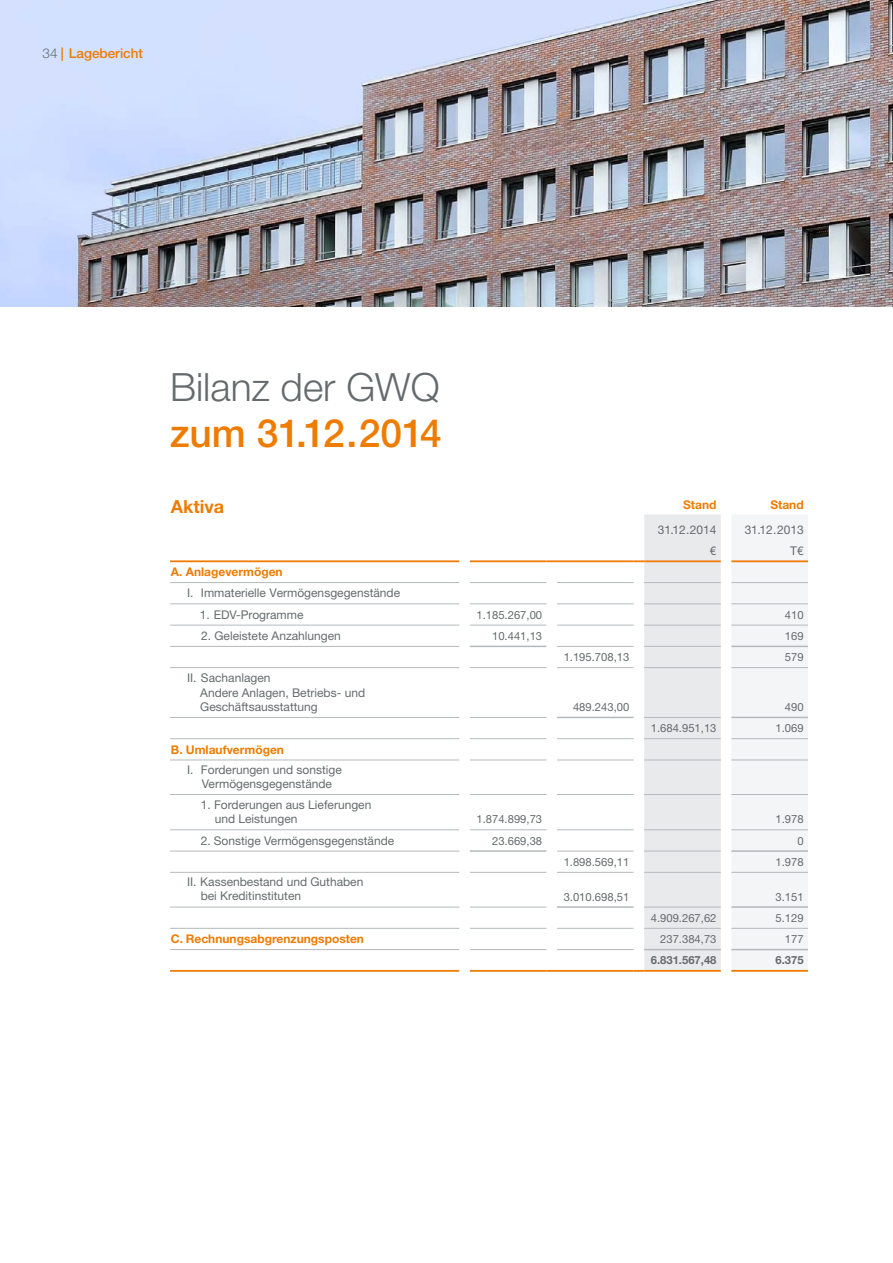
<style>
.page{position:relative;width:893px;height:1263px;background:#fff}
.page>*{position:absolute;margin:0;border:0;box-sizing:border-box;transform-origin:0 0}
.t1{font:500 39px "Helvetica Neue";color:#ef7c00}
.t2{font:300 39px "Helvetica Neue";color:#656b6d}
.t3{font:700 18px "Helvetica Neue";color:#ef7c00}
.t4{font:500 13.5px "Helvetica Neue";color:#ef7c00}
.t5{font:12px "Helvetica Neue";color:#656b6d}
.t6{font:700 12px "Helvetica Neue";color:#ef7c00}
.t7{font:11.25px "Helvetica Neue";color:#656b6d}
.t8{font:700 11.25px "Helvetica Neue";color:#656b6d}
.s1{font-weight:300;color:#656b6d}
</style>
<div class="page">
<img style="left:0;top:0;width:893px;height:306px">
<hr style="left:170px;top:560px;width:289px;height:2px;background:#ef7c00">
<hr style="left:170px;top:970px;width:289px;height:2px;background:#ef7c00">
<hr style="left:470px;top:560px;width:76px;height:2px;background:#ef7c00">
<svg style="left:546px;top:560px;width:11px;height:2px"></svg>
<hr style="left:557px;top:560px;width:77px;height:2px;background:#ef7c00">
<hr style="left:470px;top:970px;width:76px;height:2px;background:#ef7c00">
<svg style="left:546px;top:970px;width:11px;height:2px"></svg>
<hr style="left:557px;top:970px;width:77px;height:2px;background:#ef7c00">
<hr style="left:170px;top:582px;width:289px;height:1px;background:#b4b9bc">
<hr style="left:170px;top:603px;width:289px;height:1px;background:#b4b9bc">
<hr style="left:170px;top:625px;width:289px;height:1px;background:#b4b9bc">
<hr style="left:170px;top:646px;width:289px;height:1px;background:#b4b9bc">
<hr style="left:170px;top:667px;width:289px;height:1px;background:#b4b9bc">
<hr style="left:170px;top:717px;width:289px;height:1px;background:#b4b9bc">
<hr style="left:170px;top:738px;width:289px;height:1px;background:#b4b9bc">
<hr style="left:170px;top:760px;width:289px;height:1px;background:#b4b9bc">
<hr style="left:170px;top:794px;width:289px;height:1px;background:#b4b9bc">
<hr style="left:170px;top:829px;width:289px;height:1px;background:#b4b9bc">
<hr style="left:170px;top:851px;width:289px;height:1px;background:#b4b9bc">
<hr style="left:170px;top:872px;width:289px;height:1px;background:#b4b9bc">
<hr style="left:170px;top:907px;width:289px;height:1px;background:#b4b9bc">
<hr style="left:170px;top:928px;width:289px;height:1px;background:#b4b9bc">
<hr style="left:170px;top:949px;width:289px;height:1px;background:#b4b9bc">
<hr style="left:470px;top:582px;width:76px;height:1px;background:#b4b9bc">
<hr style="left:557px;top:582px;width:77px;height:1px;background:#b4b9bc">
<hr style="left:470px;top:603px;width:76px;height:1px;background:#b4b9bc">
<hr style="left:557px;top:603px;width:77px;height:1px;background:#b4b9bc">
<hr style="left:470px;top:625px;width:76px;height:1px;background:#b4b9bc">
<hr style="left:557px;top:625px;width:77px;height:1px;background:#b4b9bc">
<hr style="left:557px;top:646px;width:77px;height:1px;background:#b4b9bc">
<hr style="left:470px;top:667px;width:76px;height:1px;background:#b4b9bc">
<hr style="left:557px;top:667px;width:77px;height:1px;background:#b4b9bc">
<hr style="left:470px;top:717px;width:76px;height:1px;background:#b4b9bc">
<hr style="left:470px;top:738px;width:76px;height:1px;background:#b4b9bc">
<hr style="left:557px;top:738px;width:77px;height:1px;background:#b4b9bc">
<hr style="left:470px;top:760px;width:76px;height:1px;background:#b4b9bc">
<hr style="left:557px;top:760px;width:77px;height:1px;background:#b4b9bc">
<hr style="left:470px;top:794px;width:76px;height:1px;background:#b4b9bc">
<hr style="left:557px;top:794px;width:77px;height:1px;background:#b4b9bc">
<hr style="left:470px;top:829px;width:76px;height:1px;background:#b4b9bc">
<hr style="left:557px;top:829px;width:77px;height:1px;background:#b4b9bc">
<hr style="left:557px;top:851px;width:77px;height:1px;background:#b4b9bc">
<hr style="left:470px;top:872px;width:76px;height:1px;background:#b4b9bc">
<hr style="left:557px;top:872px;width:77px;height:1px;background:#b4b9bc">
<hr style="left:470px;top:907px;width:76px;height:1px;background:#b4b9bc">
<hr style="left:470px;top:928px;width:76px;height:1px;background:#b4b9bc">
<hr style="left:557px;top:928px;width:77px;height:1px;background:#b4b9bc">
<hr style="left:470px;top:949px;width:76px;height:1px;background:#b4b9bc">
<hr style="left:557px;top:949px;width:77px;height:1px;background:#b4b9bc">
<hr style="left:470px;top:646px;width:76px;height:1px;background:#b4b9bc">
<hr style="left:470px;top:850px;width:76px;height:2px;background:#b4b9bc">
<hr style="left:557px;top:717px;width:77px;height:1px;background:#b4b9bc">
<hr style="left:557px;top:906px;width:77px;height:2px;background:#b4b9bc">
<svg style="left:634px;top:515px;width:174px;height:457px"></svg>
<hr style="left:644px;top:560px;width:77px;height:2px;background:#ef7c00">
<hr style="left:731px;top:560px;width:77px;height:2px;background:#ef7c00">
<hr style="left:644px;top:582px;width:77px;height:1px;background:#b4b9bc">
<hr style="left:644px;top:603px;width:77px;height:1px;background:#b4b9bc">
<hr style="left:644px;top:625px;width:77px;height:1px;background:#b4b9bc">
<hr style="left:644px;top:646px;width:77px;height:1px;background:#b4b9bc">
<hr style="left:644px;top:667px;width:77px;height:1px;background:#b4b9bc">
<hr style="left:644px;top:717px;width:77px;height:1px;background:#b4b9bc">
<hr style="left:644px;top:738px;width:77px;height:1px;background:#b4b9bc">
<hr style="left:644px;top:760px;width:77px;height:1px;background:#b4b9bc">
<hr style="left:644px;top:794px;width:77px;height:1px;background:#b4b9bc">
<hr style="left:644px;top:829px;width:77px;height:1px;background:#b4b9bc">
<hr style="left:644px;top:851px;width:77px;height:1px;background:#b4b9bc">
<hr style="left:644px;top:872px;width:77px;height:1px;background:#b4b9bc">
<hr style="left:644px;top:907px;width:77px;height:1px;background:#b4b9bc">
<hr style="left:644px;top:928px;width:77px;height:1px;background:#b4b9bc">
<hr style="left:644px;top:949px;width:77px;height:1px;background:#b4b9bc">
<hr style="left:731px;top:582px;width:77px;height:1px;background:#b4b9bc">
<hr style="left:731px;top:603px;width:77px;height:1px;background:#b4b9bc">
<hr style="left:731px;top:625px;width:77px;height:1px;background:#b4b9bc">
<hr style="left:731px;top:667px;width:77px;height:1px;background:#b4b9bc">
<hr style="left:731px;top:738px;width:77px;height:1px;background:#b4b9bc">
<hr style="left:731px;top:760px;width:77px;height:1px;background:#b4b9bc">
<hr style="left:731px;top:794px;width:77px;height:1px;background:#b4b9bc">
<hr style="left:731px;top:829px;width:77px;height:1px;background:#b4b9bc">
<hr style="left:731px;top:872px;width:77px;height:1px;background:#b4b9bc">
<hr style="left:731px;top:928px;width:77px;height:1px;background:#b4b9bc">
<hr style="left:731px;top:646px;width:77px;height:1px;background:#b4b9bc">
<hr style="left:731px;top:717px;width:77px;height:1px;background:#b4b9bc">
<hr style="left:731px;top:850px;width:77px;height:2px;background:#b4b9bc">
<hr style="left:731px;top:906px;width:77px;height:2px;background:#b4b9bc">
<hr style="left:731px;top:949px;width:77px;height:1px;background:#b4b9bc">
<p class="t4" style="left:43px;top:45px;width:102px"><span class="s1">34</span> | Lagebericht</p>
<p class="t2" style="left:170px;top:363px;width:271px">Bilanz der GWQ</p>
<p class="t1" style="left:170px;top:410px;width:273px">zum 31.12.2014</p>
<p class="t3" style="left:171px;top:496px;width:55px">Aktiva</p>
<p class="t6" style="left:683px;top:497px;width:35px">Stand</p>
<p class="t6" style="left:770px;top:497px;width:35px">Stand</p>
<p class="t5" style="left:658px;top:522px;width:60px">31.12.2014</p>
<p class="t5" style="left:745px;top:522px;width:60px">31.12.2013</p>
<p class="t5" style="left:710px;top:543px;width:8px">€</p>
<p class="t5" style="left:790px;top:543px;width:15px">T€</p>
<p class="t6" style="left:171px;top:564px;width:113px">A. Anlagevermögen</p>
<p class="t5" style="left:187px;top:586px;width:215px">I. Immaterielle Vermögensgegenstände</p>
<p class="t5" style="left:200px;top:607px;width:105px">1. EDV-Programme</p>
<p class="t7" style="left:476px;top:608px;width:67px">1.185.267,00</p>
<p class="t7" style="left:785px;top:608px;width:20px">410</p>
<p class="t5" style="left:201px;top:628px;width:141px">2. Geleistete Anzahlungen</p>
<p class="t7" style="left:492px;top:629px;width:52px">10.441,13</p>
<p class="t7" style="left:785px;top:629px;width:20px">169</p>
<p class="t7" style="left:564px;top:650px;width:67px">1.195.708,13</p>
<p class="t7" style="left:785px;top:650px;width:20px">579</p>
<p class="t5" style="left:187px;top:671px;width:85px">II. Sachanlagen</p>
<p class="t5" style="left:200px;top:685px;width:166px">Andere Anlagen, Betriebs- und</p>
<p class="t5" style="left:200px;top:700px;width:119px">Geschäftsausstattung</p>
<p class="t7" style="left:573px;top:700px;width:58px">489.243,00</p>
<p class="t7" style="left:785px;top:700px;width:20px">490</p>
<p class="t7" style="left:651px;top:722px;width:67px">1.684.951,13</p>
<p class="t7" style="left:775px;top:722px;width:30px">1.069</p>
<p class="t6" style="left:171px;top:742px;width:115px">B. Umlaufvermögen</p>
<p class="t5" style="left:187px;top:762px;width:156px">I. Forderungen und sonstige</p>
<p class="t5" style="left:202px;top:777px;width:132px">Vermögensgegenstände</p>
<p class="t5" style="left:201px;top:797px;width:172px">1. Forderungen aus Lieferungen</p>
<p class="t5" style="left:215px;top:812px;width:84px">und Leistungen</p>
<p class="t7" style="left:476px;top:813px;width:67px">1.874.899,73</p>
<p class="t7" style="left:775px;top:813px;width:30px">1.978</p>
<p class="t5" style="left:201px;top:833px;width:195px">2. Sonstige Vermögensgegenstände</p>
<p class="t7" style="left:492px;top:834px;width:52px">23.669,38</p>
<p class="t7" style="left:797px;top:834px;width:8px">0</p>
<p class="t7" style="left:564px;top:855px;width:67px">1.898.569,11</p>
<p class="t7" style="left:775px;top:855px;width:30px">1.978</p>
<p class="t5" style="left:187px;top:874px;width:178px">II. Kassenbestand und Guthaben</p>
<p class="t5" style="left:201px;top:889px;width:102px">bei Kreditinstituten</p>
<p class="t7" style="left:564px;top:890px;width:67px">3.010.698,51</p>
<p class="t7" style="left:775px;top:890px;width:30px">3.151</p>
<p class="t7" style="left:651px;top:911px;width:67px">4.909.267,62</p>
<p class="t7" style="left:775px;top:911px;width:30px">5.129</p>
<p class="t6" style="left:171px;top:931px;width:195px">C. Rechnungsabgrenzungsposten</p>
<p class="t7" style="left:660px;top:932px;width:58px">237.384,73</p>
<p class="t7" style="left:785px;top:932px;width:20px">177</p>
<p class="t8" style="left:651px;top:953px;width:67px">6.831.567,48</p>
<p class="t8" style="left:775px;top:953px;width:30px">6.375</p>
</div>
